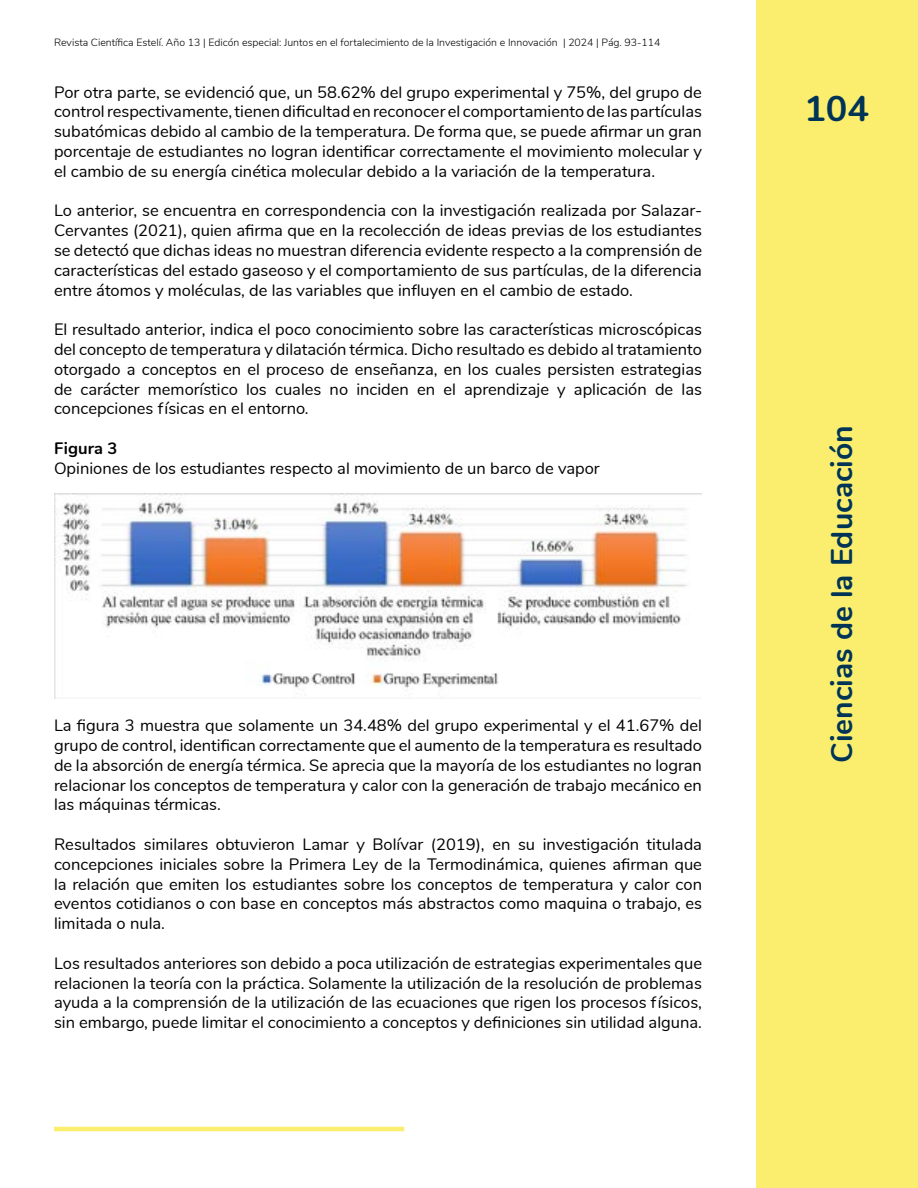
<style>
.page{position:relative;width:918px;height:1188px;background:#fff}
.page>*{position:absolute;margin:0;border:0;box-sizing:border-box;transform-origin:0 0}
.t1{font:700 36px "Nunito";color:#003457}
.t2{font:700 30px "Nunito";color:#003457}
.t3{font:16.5px/19.8px "Nunito";color:#000;text-align:justify}
.t4{font:700 16.5px "Nunito";color:#000}
.t5{font:300 10.5px "Nunito";color:#000}
</style>
<div class="page">
<div style="left:756px;top:0;width:162px;height:1188px;background:#fbee6e"></div>
<hr style="left:54px;top:1127px;width:350px;height:4px;background:#fbee6e">
<img style="left:54px;top:494px;width:648px;height:204px">
<p class="t5" style="left:54px;top:34px;width:608px">Revista Científica Estelí. Año 13 | Edicón especial: Juntos en el fortalecimiento de la Investigación e Innovación | 2024 | Pág. 93-114</p>
<p class="t3" style="left:54px;top:81px;width:650px">Por otra parte, se evidenció que, un 58.62% del grupo experimental y 75%, del grupo de control respectivamente, tienen dificultad en reconocer el comportamiento de las partículas subatómicas debido al cambio de la temperatura. De forma que, se puede afirmar un gran porcentaje de estudiantes no logran identificar correctamente el movimiento molecular y el cambio de su energía cinética molecular debido a la variación de la temperatura.</p>
<p class="t3" style="left:54px;top:200px;width:650px">Lo anterior, se encuentra en correspondencia con la investigación realizada por Salazar-Cervantes (2021), quien afirma que en la recolección de ideas previas de los estudiantes se detectó que dichas ideas no muestran diferencia evidente respecto a la comprensión de características del estado gaseoso y el comportamiento de sus partículas, de la diferencia entre átomos y moléculas, de las variables que influyen en el cambio de estado.</p>
<p class="t3" style="left:54px;top:319px;width:650px">El resultado anterior, indica el poco conocimiento sobre las características microscópicas del concepto de temperatura y dilatación térmica. Dicho resultado es debido al tratamiento otorgado a conceptos en el proceso de enseñanza, en los cuales persisten estrategias de carácter memorístico los cuales no inciden en el aprendizaje y aplicación de las concepciones físicas en el entorno.</p>
<p class="t4" style="left:54px;top:436px;width:65px">Figura 3</p>
<p class="t3" style="left:54px;top:457px;width:547px">Opiniones de los estudiantes respecto al movimiento de un barco de vapor</p>
<p class="t3" style="left:54px;top:715px;width:650px">La figura 3 muestra que solamente un 34.48% del grupo experimental y el 41.67% del grupo de control, identifican correctamente que el aumento de la temperatura es resultado de la absorción de energía térmica. Se aprecia que la mayoría de los estudiantes no logran relacionar los conceptos de temperatura y calor con la generación de trabajo mecánico en las máquinas térmicas.</p>
<p class="t3" style="left:54px;top:834px;width:650px">Resultados similares obtuvieron Lamar y Bolívar (2019), en su investigación titulada concepciones iniciales sobre la Primera Ley de la Termodinámica, quienes afirman que la relación que emiten los estudiantes sobre los conceptos de temperatura y calor con eventos cotidianos o con base en conceptos más abstractos como maquina o trabajo, es limitada o nula.</p>
<p class="t3" style="left:54px;top:952px;width:650px">Los resultados anteriores son debido a poca utilización de estrategias experimentales que relacionen la teoría con la práctica. Solamente la utilización de la resolución de problemas ayuda a la comprensión de la utilización de las ecuaciones que rigen los procesos físicos, sin embargo, puede limitar el conocimiento a conceptos y definiciones sin utilidad alguna.</p>
<h1 class="t1" style="left:804px;top:82px;width:66px">104</h1>
<h2 class="t2" style="left:820px;top:763px;width:339px;rotate:-90deg">Ciencias de la Educación</h2>
</div>
